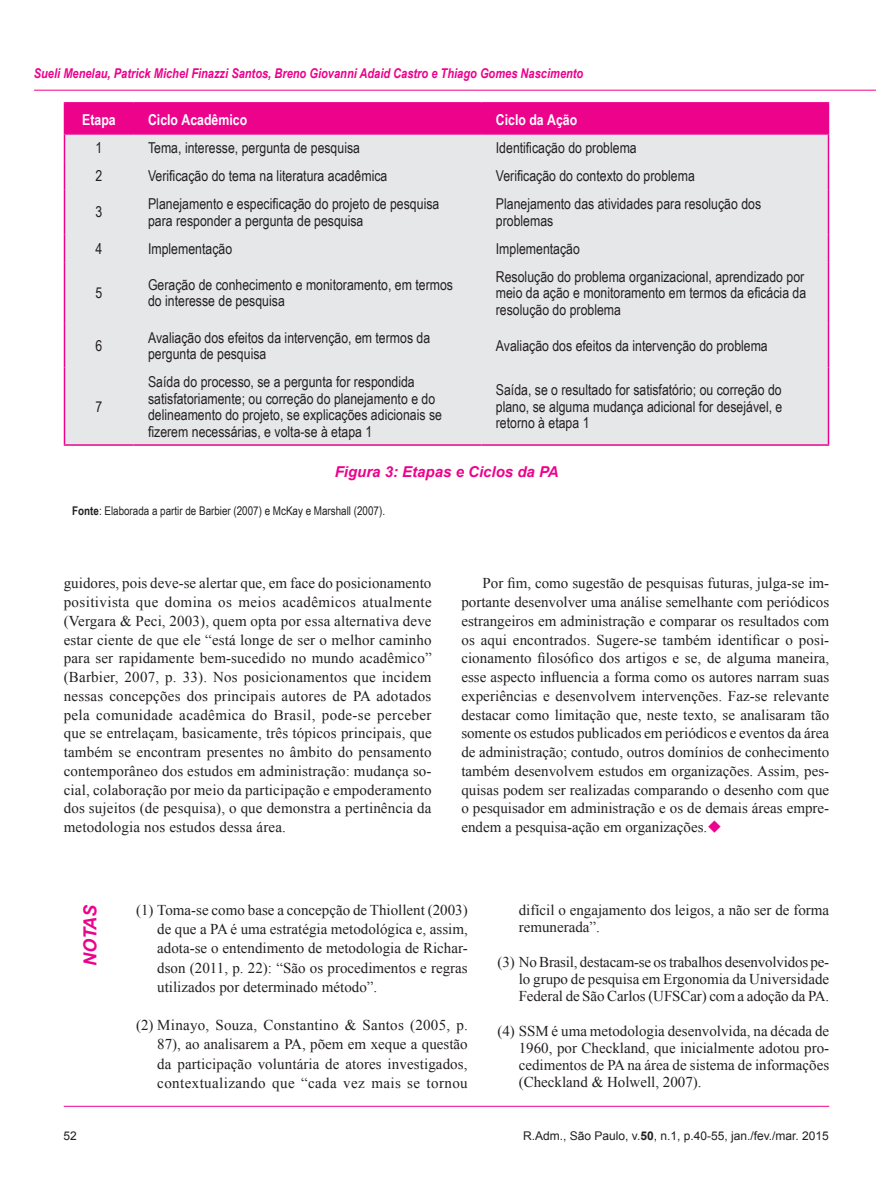
<style>
.page{position:relative;width:893px;height:1191px;background:#fff}
.page>*{position:absolute;margin:0;border:0;box-sizing:border-box;transform-origin:0 0}
.Virado{font:italic 700 18px "Arial";color:#ed028c}
.Texto{font:15px/18.8px "Times New Roman";letter-spacing:.005em;color:#231f20;text-align:justify}
.Tab_-_Texto{font:15px/16.5px "Arial Narrow";color:#231f20}
.Tex-bolin{font:15px/19.2px "Times New Roman";color:#231f20;text-align:justify}
.Tab_-_Texto-2{font:700 15px "Arial Narrow";color:#fff}
.Tab_-_Titulo{font:italic 700 15px "Arial";color:#ed028c}
.t1{font:italic 700 13.5px "Arial Narrow";color:#ed028c}
.Fonte{font:12px "Arial Narrow";color:#231f20}
.Rodapé{font:12px "Arial";color:#231f20}
.s1{font-weight:700}
.s2{color:#ed028c}
</style>
<div class="page">
<hr style="left:64px;top:1106px;width:765px;height:1px;background:#ed028c">
<hr style="left:34px;top:90px;width:842px;height:1px;background:#ed028c">
<div style="left:65px;top:190px;width:763px;height:254px;background:#e6e7e9"></div>
<hr style="left:64px;top:102px;width:70px;height:2px;background:#ed028c">
<hr style="left:134px;top:102px;width:347px;height:2px;background:#ed028c">
<hr style="left:481px;top:102px;width:348px;height:2px;background:#ed028c">
<svg style="left:64px;top:103px;width:765px;height:87px;background:#e893c6"></svg>
<hr style="left:64px;top:190px;width:1px;height:44px;background:#ed028c">
<hr style="left:828px;top:190px;width:1px;height:44px;background:#ed028c">
<svg style="left:64px;top:234px;width:1px;height:28px"></svg>
<svg style="left:828px;top:234px;width:1px;height:28px"></svg>
<hr style="left:64px;top:262px;width:1px;height:61px;background:#ed028c">
<hr style="left:828px;top:262px;width:1px;height:61px;background:#ed028c">
<hr style="left:64px;top:323px;width:1px;height:44px;background:#ed028c">
<hr style="left:828px;top:323px;width:1px;height:44px;background:#ed028c">
<hr style="left:64px;top:367px;width:1px;height:77px;background:#ed028c">
<hr style="left:828px;top:367px;width:1px;height:77px;background:#ed028c">
<hr style="left:64px;top:444px;width:70px;height:2px;background:#ed028c">
<hr style="left:134px;top:444px;width:347px;height:2px;background:#ed028c">
<hr style="left:481px;top:444px;width:348px;height:2px;background:#ed028c">
<p class="t1" style="left:34px;top:63px;width:551px">Sueli Menelau, Patrick Michel Finazzi Santos, Breno Giovanni Adaid Castro e Thiago Gomes Nascimento</p>
<p class="Tab_-_Texto-2" style="left:82px;top:109px;width:35px">Etapa</p>
<p class="Tab_-_Texto-2" style="left:148px;top:109px;width:101px">Ciclo Acadêmico</p>
<p class="Tab_-_Texto-2" style="left:496px;top:109px;width:83px">Ciclo da Ação</p>
<p class="Tab_-_Texto" style="left:96px;top:139px;width:8px">1</p>
<p class="Tab_-_Texto" style="left:148px;top:139px;width:213px">Tema, interesse, pergunta de pesquisa</p>
<p class="Tab_-_Texto" style="left:496px;top:139px;width:142px">Identificação do problema</p>
<p class="Tab_-_Texto" style="left:96px;top:167px;width:8px">2</p>
<p class="Tab_-_Texto" style="left:148px;top:167px;width:241px">Verificação do tema na literatura acadêmica</p>
<p class="Tab_-_Texto" style="left:496px;top:167px;width:200px">Verificação do contexto do problema</p>
<p class="Tab_-_Texto" style="left:96px;top:203px;width:8px">3</p>
<p class="Tab_-_Texto" style="left:148px;top:195px;width:293px">Planejamento e especificação do projeto de pesquisa para responder a pergunta de pesquisa</p>
<p class="Tab_-_Texto" style="left:496px;top:195px;width:267px">Planejamento das atividades para resolução dos problemas</p>
<p class="Tab_-_Texto" style="left:96px;top:239px;width:8px">4</p>
<p class="Tab_-_Texto" style="left:148px;top:239px;width:86px">Implementação</p>
<p class="Tab_-_Texto" style="left:496px;top:239px;width:86px">Implementação</p>
<p class="Tab_-_Texto" style="left:96px;top:284px;width:8px">5</p>
<p class="Tab_-_Texto" style="left:148px;top:276px;width:306px">Geração de conhecimento e monitoramento, em termos do interesse de pesquisa</p>
<p class="Tab_-_Texto" style="left:496px;top:267px;width:312px">Resolução do problema organizacional, aprendizado por meio da ação e monitoramento em termos da eficácia da resolução do problema</p>
<p class="Tab_-_Texto" style="left:96px;top:337px;width:8px">6</p>
<p class="Tab_-_Texto" style="left:148px;top:328px;width:284px">Avaliação dos efeitos da intervenção, em termos da pergunta de pesquisa</p>
<p class="Tab_-_Texto" style="left:496px;top:337px;width:273px">Avaliação dos efeitos da intervenção do problema</p>
<p class="Tab_-_Texto" style="left:96px;top:398px;width:8px">7</p>
<p class="Tab_-_Texto" style="left:148px;top:373px;width:295px">Saída do processo, se a pergunta for respondida satisfatoriamente; ou correção do planejamento e do delineamento do projeto, se explicações adicionais se fizerem necessárias, e volta-se à etapa 1</p>
<p class="Tab_-_Texto" style="left:496px;top:381px;width:288px;text-align:justify">Saída, se o resultado for satisfatório; ou correção do plano, se alguma mudança adicional for desejável, e retorno à etapa 1</p>
<p class="Tab_-_Titulo" style="left:335px;top:464px;width:225px">Figura 3: Etapas e Ciclos da PA</p>
<p class="Fonte" style="left:72px;top:502px;width:314px"><span class="s1">Fonte</span>: Elaborada a partir de Barbier (2007) e McKay e Marshall (2007).</p>
<p class="Texto" style="left:64px;top:573px;width:370px">guidores, pois deve-se alertar que, em face do posicionamento positivista que domina os meios acadêmicos atualmente (Vergara &amp; Peci, 2003), quem opta por essa alternativa deve estar ciente de que ele “está longe de ser o melhor caminho para ser rapidamente bem-sucedido no mundo acadêmico” (Barbier, 2007, p. 33). Nos posicionamentos que incidem nessas concepções dos principais autores de PA adotados pela comunidade acadêmica do Brasil, pode-se perceber que se entrelaçam, basicamente, três tópicos principais, que também se encontram presentes no âmbito do pensamento contemporâneo dos estudos em administração: mudança so&shy;cial, colaboração por meio da participação e empoderamento dos sujeitos (de pesquisa), o que demonstra a pertinência da metodologia nos estudos dessa área.</p>
<p class="Texto" style="left:461px;top:573px;width:369px;text-indent:21px">Por fim, como sugestão de pesquisas futuras, julga-se im&shy;portante desenvolver uma análise semelhante com periódicos estrangeiros em administração e comparar os resultados com os aqui encontrados. Sugere-se também identificar o posi&shy;cionamento filosófico dos artigos e se, de alguma maneira, esse aspecto influencia a forma como os autores narram suas experiências e desenvolvem intervenções. Faz-se relevante destacar como limitação que, neste texto, se analisaram tão somente os estudos publicados em periódicos e eventos da área de administração; contudo, outros domínios de conhecimento também desenvolvem estudos em organizações. Assim, pes&shy;quisas podem ser realizadas comparando o desenho com que o pesquisador em administração e os de demais áreas empre&shy;endem a pesquisa-ação em organizações.<span class="s2">◆</span></p>
<p class="Virado" style="left:80px;top:966px;width:63px;rotate:-90deg">NOTAS</p>
<p class="Tex-bolin" style="left:157px;top:900px;width:312px;text-indent:-21px">(1) Toma-se como base a concepção de Thiollent (2003) de que a PA é uma estratégia metodológica e, assim, adota-se o entendimento de metodologia de Richar&shy;dson (2011, p. 22): “São os procedimentos e regras utilizados por determinado método”.</p>
<p class="Tex-bolin" style="left:157px;top:1015px;width:312px;text-indent:-21px">(2) Minayo, Souza, Constantino &amp; Santos (2005, p.<br>87), ao analisarem a PA, põem em xeque a questão da participação voluntária de atores investigados, contextualizando que “cada vez mais se tornou</p>
<p class="Tex-bolin" style="left:519px;top:901px;width:312px;line-height:17.2px">difícil o engajamento dos leigos, a não ser de forma remunerada”.</p>
<p class="Tex-bolin" style="left:519px;top:952px;width:312px;line-height:17.2px;text-indent:-21px">(3) No Brasil, destacam-se os trabalhos desenvolvidos pe&shy;lo grupo de pesquisa em Ergonomia da Universidade Federal de São Carlos (UFSCar) com a adoção da PA.</p>
<p class="Tex-bolin" style="left:519px;top:1021px;width:312px;line-height:17.2px;text-indent:-21px">(4) SSM é uma metodologia desenvolvida, na década de 1960, por Checkland, que inicialmente adotou pro&shy;cedimentos de PA na área de sistema de informações (Checkland &amp; Holwell, 2007).</p>
<p class="Rodapé" style="left:64px;top:1129px;width:15px">52</p>
<p class="Rodapé" style="left:523px;top:1129px;width:307px">R.Adm., São Paulo, v.<span class="s1">50</span>, n.1, p.40-55, jan./fev./mar. 2015</p>
</div>
